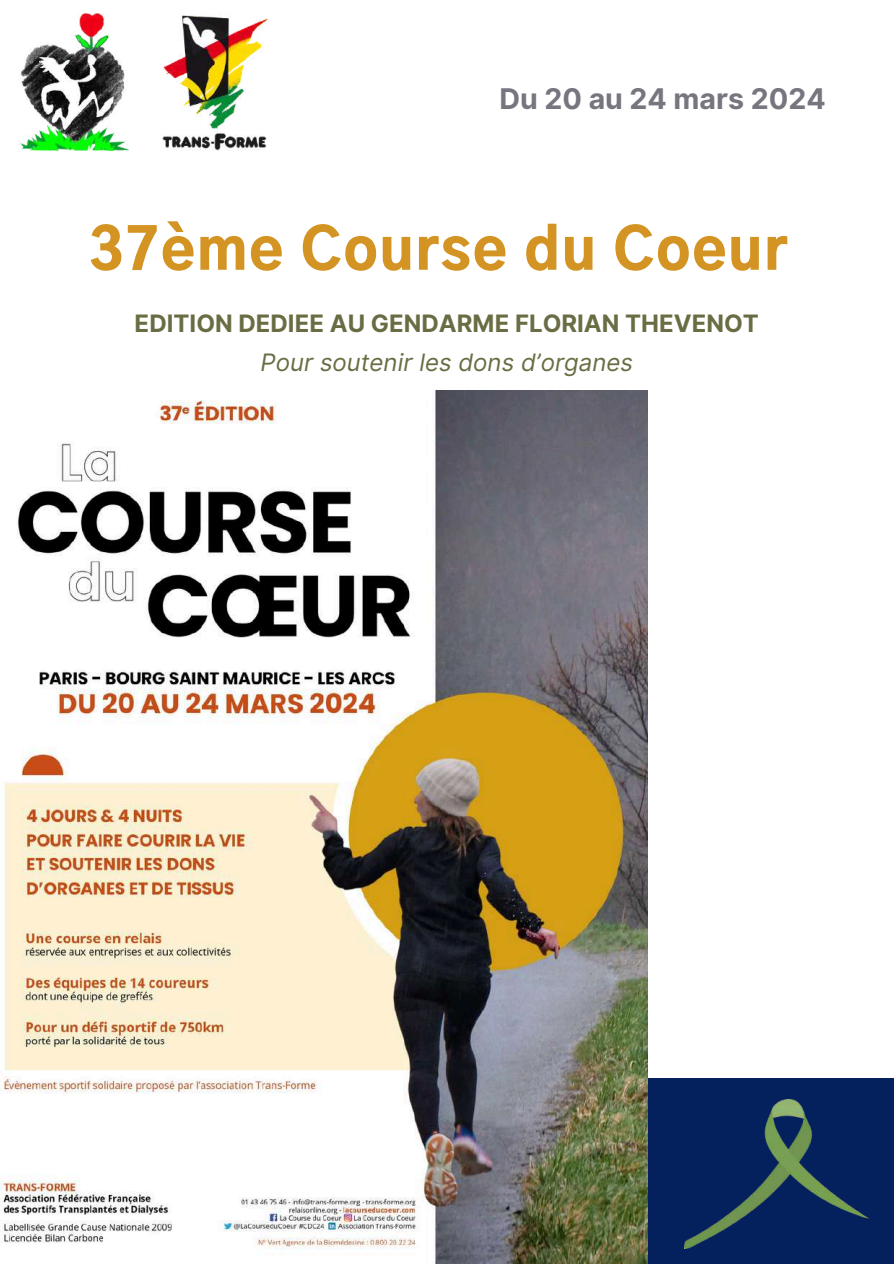
<style>
.page{position:relative;width:894px;height:1264px;background:#fff}
.page>*{position:absolute;margin:0;border:0;box-sizing:border-box;transform-origin:0 0}
.t1{font:900 55.8px "Gothic A1";letter-spacing:.035em;color:#d49423}
.t2{font:700 28.5px "Inter";color:#77767f}
.t3{font:700 24px "Inter";color:#6a6d43}
.t4{font:italic 24px "Inter";color:#6a6d43}
</style>
<div class="page">
<div style="left:0;top:1077px;width:893px;height:186px;background:#05215d"></div>
<img style="left:0;top:390px;width:646px;height:873px">
<img style="left:18px;top:13px;width:110px;height:138px">
<img style="left:684px;top:1099px;width:184px;height:149px">
<img style="left:162px;top:15px;width:106px;height:136px">
<p class="t2" style="left:499px;top:82px;width:328px">Du 20 au 24 mars 2024</p>
<h1 class="t1" style="left:89px;top:225px;width:699px">37ème Course du Coeur</h1>
<p class="t3" style="left:135px;top:309px;width:625px">EDITION DEDIEE AU GENDARME FLORIAN THEVENOT</p>
<p class="t4" style="left:260px;top:347px;width:374px">Pour soutenir les dons d’organes</p>
</div>
